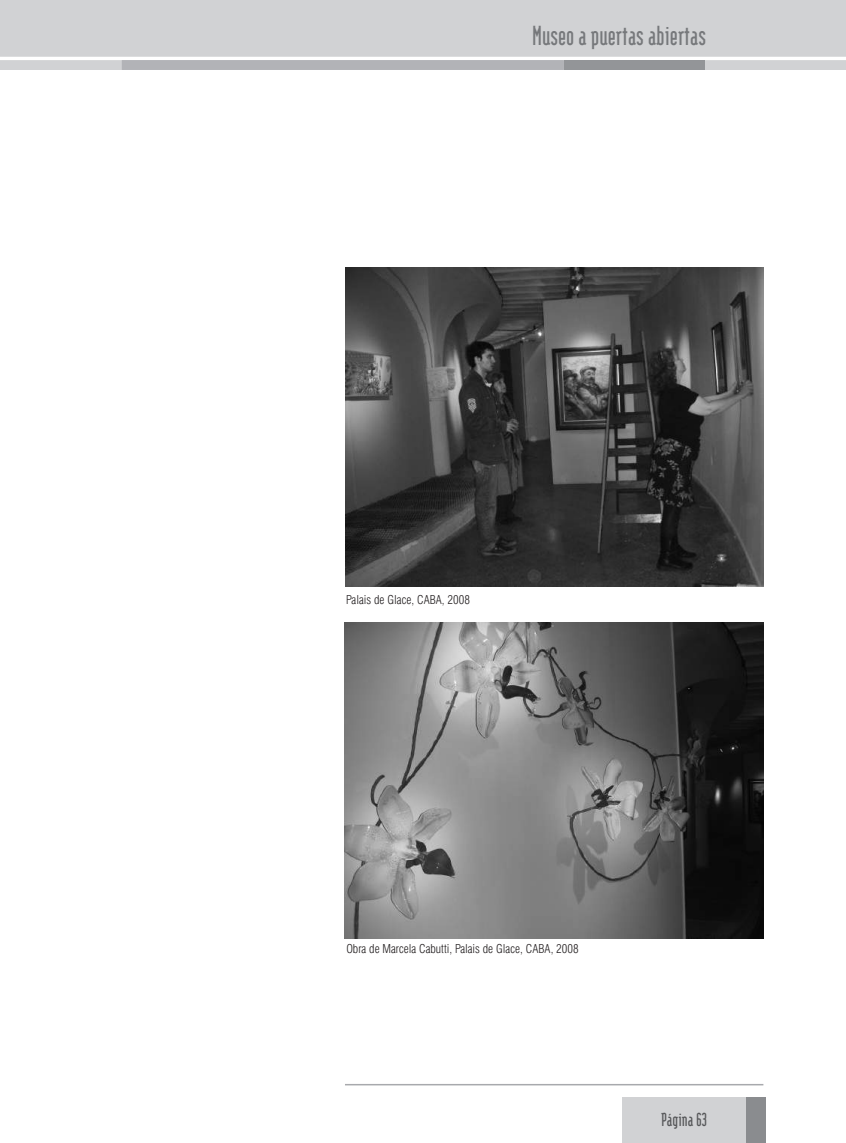
<style>
.page{position:relative;width:846px;height:1143px;background:#fff}
.page>*{position:absolute;margin:0;border:0;box-sizing:border-box;transform-origin:0 0}
.t1{font:700 33px "Modula";color:#76787b}
.t2{font:700 22.5px "Modula";color:#57585a}
.t3{font:300 condensed 12px "Swiss 721 BT";color:#231f20}
</style>
<div class="page">
<hr style="left:345px;top:1084px;width:418px;height:1px;background:#a8a9ad">
<div style="left:622px;top:1097px;width:141px;height:46px;background:#d1d2d4"></div>
<div style="left:746px;top:1097px;width:19px;height:46px;background:#8a8c8f"></div>
<div style="left:0;top:0;width:845px;height:57px;background:#d1d2d4"></div>
<div style="left:0;top:60px;width:845px;height:10px;background:#d1d2d4"></div>
<div style="left:564px;top:60px;width:140px;height:10px;background:#939598"></div>
<div style="left:122px;top:60px;width:442px;height:10px;background:#b2b3b7"></div>
<img style="left:345px;top:268px;width:418px;height:319px">
<img style="left:345px;top:623px;width:418px;height:316px">
<h1 class="t1" style="left:532px;top:20px;width:175px">Museo a puertas abiertas</h1>
<p class="t3" style="left:346px;top:593px;width:125px">Palais de Glace, CABA, 2008</p>
<p class="t3" style="left:346px;top:941px;width:234px">Obra de Marcela Cabutti, Palais de Glace, CABA, 2008</p>
<h2 class="t2" style="left:661px;top:1110px;width:47px">Página 63</h2>
</div>
